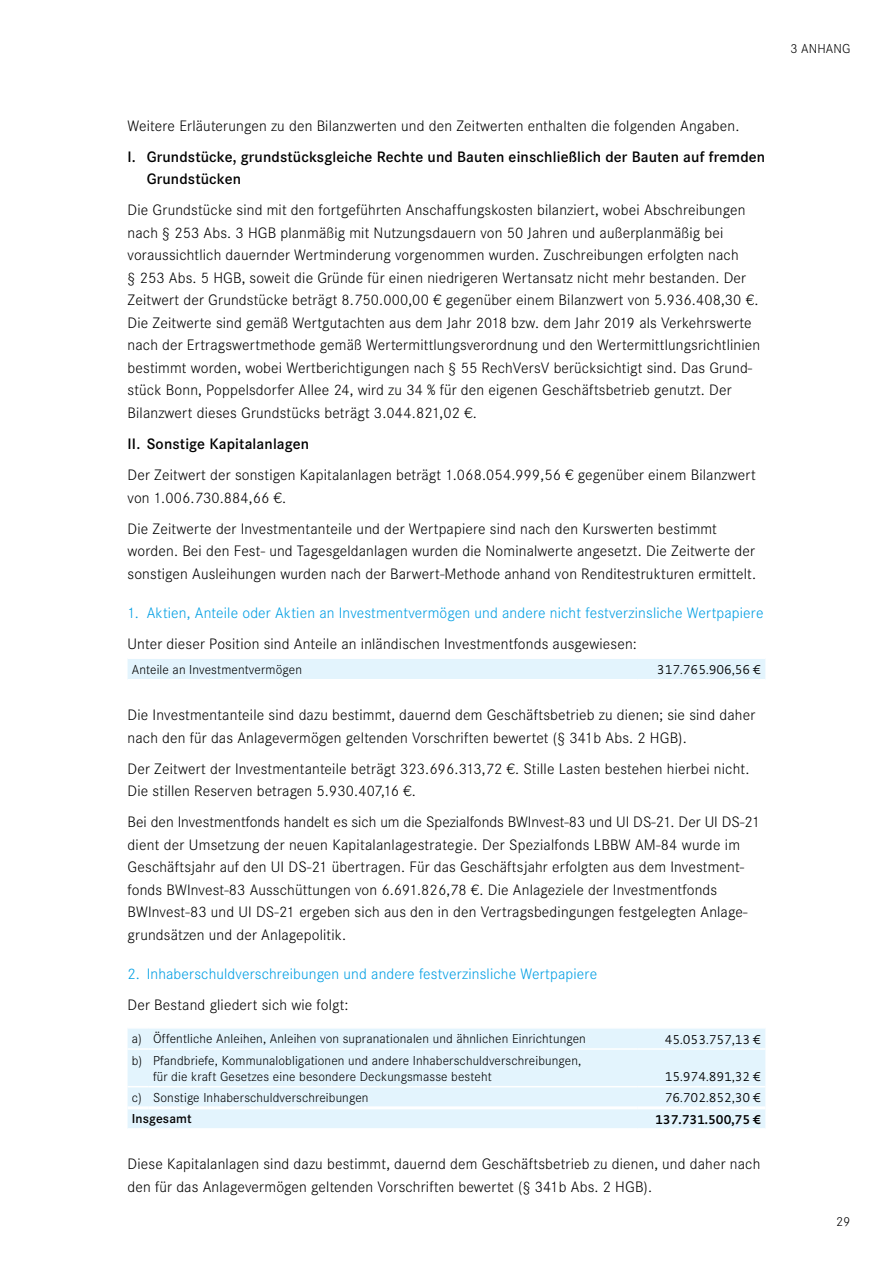
<style>
.page{position:relative;width:893px;height:1263px;background:#fff}
.page>*{position:absolute;margin:0;border:0;box-sizing:border-box;transform-origin:0 0}
.t1{font:300 15.75px/22.5px "Corporate S";letter-spacing:.01em;color:#000}
.t2{font:300 15.75px "Corporate S";letter-spacing:.01em;color:#009ee3}
.t3{font:600 15.75px/22.5px "Corporate S";letter-spacing:.01em;color:#000}
.t4{font:300 13.5px/16.5px "Corporate S";letter-spacing:.01em;color:#000}
.t5{font:300 13.5px "Strada TF";color:#000}
.t6{font:600 13.5px "Strada TF";color:#000}
.t7{font:600 13.5px "Corporate S";letter-spacing:.01em;color:#000}
</style>
<div class="page">
<div style="left:128px;top:659px;width:637px;height:20px;background:#e3f4fd"></div>
<div style="left:128px;top:1028px;width:637px;height:100px;background:#e3f4fd"></div>
<hr style="left:128px;top:1048px;width:21px;height:2px;background:#fff">
<hr style="left:149px;top:1048px;width:489px;height:2px;background:#fff">
<svg style="left:128px;top:1086px;width:21px;height:1px"></svg>
<hr style="left:149px;top:1086px;width:489px;height:1px;background:#fff">
<hr style="left:128px;top:1106px;width:21px;height:3px;background:#fff">
<hr style="left:149px;top:1106px;width:489px;height:3px;background:#fff">
<hr style="left:638px;top:1106px;width:127px;height:3px;background:#fff">
<hr style="left:638px;top:1048px;width:127px;height:2px;background:#fff">
<hr style="left:638px;top:1086px;width:127px;height:1px;background:#fff">
<p class="t1" style="left:128px;top:115px;width:613px">Weitere Erläuterungen zu den Bilanzwerten und den Zeitwerten enthalten die folgenden Angaben.</p>
<p class="t3" style="left:147px;top:146px;width:620px;text-indent:-19px">I. Grundstücke, grundstücksgleiche Rechte und Bauten einschließlich der Bauten auf fremden<br>Grundstücken</p>
<p class="t1" style="left:128px;top:199px;width:634px">Die Grundstücke sind mit den fortgeführten Anschaffungskosten bilanziert, wobei Abschreibungen nach § 253 Abs. 3 HGB planmäßig mit Nutzungsdauern von 50 Jahren und außerplanmäßig bei voraussichtlich dauernder Wertminderung vorgenommen wurden. Zuschreibungen erfolgten nach<br>§ 253 Abs. 5 HGB, soweit die Gründe für einen niedrigeren Wertansatz nicht mehr bestanden. Der Zeitwert der Grundstücke beträgt 8.750.000,00 € gegenüber einem Bilanzwert von 5.936.408,30 €.<br>Die Zeitwerte sind gemäß Wertgutachten aus dem Jahr 2018 bzw. dem Jahr 2019 als Verkehrswerte nach der Ertragswertmethode gemäß Wertermittlungsverordnung und den Wertermittlungsrichtlinien bestimmt worden, wobei Wertberichtigungen nach § 55 RechVersV berücksichtigt sind. Das Grund&shy;stück Bonn, Poppelsdorfer Allee 24, wird zu 34 % für den eigenen Geschäftsbetrieb genutzt. Der Bilanzwert dieses Grundstücks beträgt 3.044.821,02 €.</p>
<p class="t3" style="left:128px;top:433px;width:183px">II. Sonstige Kapitalanlagen</p>
<p class="t1" style="left:128px;top:464px;width:630px">Der Zeitwert der sonstigen Kapitalanlagen beträgt 1.068.054.999,56 € gegenüber einem Bilanzwert von 1.006.730.884,66 €.</p>
<p class="t1" style="left:128px;top:517px;width:630px">Die Zeitwerte der Investmentanteile und der Wertpapiere sind nach den Kurswerten bestimmt worden. Bei den Fest- und Tagesgeldanlagen wurden die Nominalwerte angesetzt. Die Zeitwerte der sonstigen Ausleihungen wurden nach der Barwert-Methode anhand von Renditestrukturen ermittelt.</p>
<p class="t2" style="left:128px;top:604px;width:637px">1. Aktien, Anteile oder Aktien an Investmentvermögen und andere nicht festverzinsliche Wertpapiere</p>
<p class="t1" style="left:128px;top:633px;width:511px">Unter dieser Position sind Anteile an inländischen Investmentfonds ausgewiesen:</p>
<p class="t4" style="left:132px;top:661px;width:172px">Anteile an Investmentvermögen</p>
<p class="t5" style="left:657px;top:662px;width:106px">317.765.906,56 €</p>
<p class="t1" style="left:128px;top:704px;width:629px">Die Investmentanteile sind dazu bestimmt, dauernd dem Geschäftsbetrieb zu dienen; sie sind daher nach den für das Anlagevermögen geltenden Vorschriften bewertet (§ 341b Abs. 2 HGB).</p>
<p class="t1" style="left:128px;top:757px;width:623px">Der Zeitwert der Investmentanteile beträgt 323.696.313,72 €. Stille Lasten bestehen hierbei nicht.<br>Die stillen Reserven betragen 5.930.407,16 €.</p>
<p class="t1" style="left:128px;top:811px;width:634px">Bei den Investmentfonds handelt es sich um die Spezialfonds BWInvest-83 und UI DS-21. Der UI DS-21 dient der Umsetzung der neuen Kapitalanlagestrategie. Der Spezialfonds LBBW AM-84 wurde im Geschäftsjahr auf den UI DS-21 übertragen. Für das Geschäftsjahr erfolgten aus dem Investment&shy;fonds BWInvest-83 Ausschüttungen von 6.691.826,78 €. Die Anlageziele der Investmentfonds BWInvest-83 und UI DS-21 ergeben sich aus den in den Vertragsbedingungen festgelegten Anlage&shy;grundsätzen und der Anlagepolitik.</p>
<p class="t2" style="left:128px;top:965px;width:471px">2. Inhaberschuldverschreibungen und andere festverzinsliche Wertpapiere</p>
<p class="t1" style="left:128px;top:994px;width:223px">Der Bestand gliedert sich wie folgt:</p>
<p class="t4" style="left:132px;top:1031px;width:456px">a) Öffentliche Anleihen, Anleihen von supranationalen und ähnlichen Einrichtungen</p>
<p class="t5" style="left:665px;top:1032px;width:98px">45.053.757,13 €</p>
<p class="t4" style="left:153px;top:1052px;width:430px;text-indent:-21px">b) Pfandbriefe, Kommunalobligationen und andere Inhaberschuldverschreibungen, für die kraft Gesetzes eine besondere Deckungsmasse besteht</p>
<p class="t5" style="left:665px;top:1069px;width:98px">15.974.891,32 €</p>
<p class="t4" style="left:132px;top:1090px;width:238px">c) Sonstige Inhaberschuldverschreibungen</p>
<p class="t5" style="left:665px;top:1090px;width:98px">76.702.852,30 €</p>
<p class="t7" style="left:132px;top:1111px;width:61px">Insgesamt</p>
<p class="t6" style="left:655px;top:1112px;width:107px">137.731.500,75 €</p>
<p class="t1" style="left:128px;top:1153px;width:634px">Diese Kapitalanlagen sind dazu bestimmt, dauernd dem Geschäftsbetrieb zu dienen, und daher nach den für das Anlagevermögen geltenden Vorschriften bewertet (§ 341b Abs. 2 HGB).</p>
<p class="t4" style="left:790px;top:40px;width:61px">3 ANHANG</p>
<p class="t4" style="left:836px;top:1214px;width:16px">29</p>
</div>
